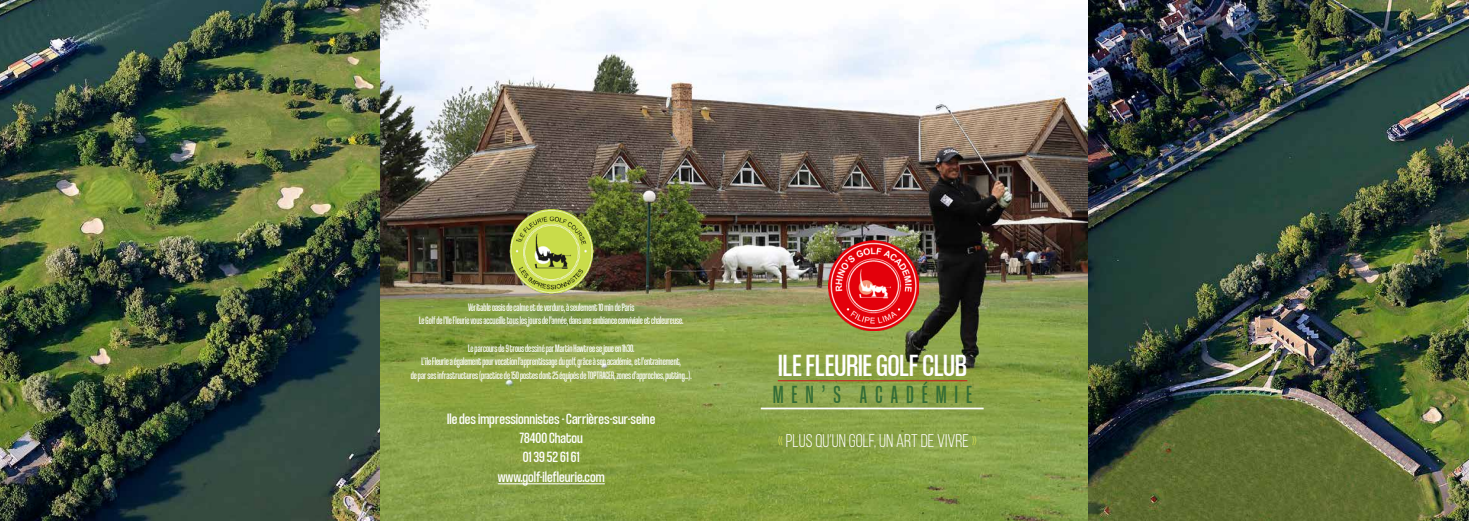
<style>
.page{position:relative;width:1469px;height:521px;background:#fff}
.page>*{position:absolute;margin:0;border:0;box-sizing:border-box;transform-origin:0 0}
.t1{font:32.38px "Coolvetica Condensed Rg";color:#fff}
.t2{font:26.25px "Coolvetica Compressed Rg";letter-spacing:.32em;color:#336c35}
.t3{font:18.38px "Bebas Neue";color:#fff}
.t4{font:15.75px/19.2px "Coolvetica Condensed Rg";color:#fff;text-align:center}
.t5{font:11.38px/13.7px "Coolvetica Compressed Rg";color:#fff;text-align:center}
.s1{color:#d1da52}
</style>
<div class="page">
<img style="left:379px;top:0;width:709px;height:521px">
<img style="left:492px;top:208px;width:119px;height:86px">
<hr style="left:498px;top:484px;width:107px;height:1px;background:#fff">
<img style="left:0;top:0;width:379px;height:521px">
<img style="left:1088px;top:0;width:380px;height:521px">
<hr style="left:760px;top:408px;width:223px;height:1px;background:#fff">
<img style="left:828px;top:241px;width:90px;height:89px">
<hr style="left:777px;top:380px;width:190px;height:1px;background:#cd1719">
<p class="t5" style="left:419px;top:300px;width:266px">Véritable oasis de calme et de verdure, à seulement 10 min de Paris<br>Le Golf de l’Ile Fleurie vous accueille tous les jours de l’année, dans une ambiance conviviale et chaleureuse.</p>
<p class="t5" style="left:411px;top:341px;width:282px">Le parcours de 9 trous dessiné par Martin Hawtree se joue en 1h30.<br>L’île Fleurie a également pour vocation l’apprentissage du golf, grâce à son académie, et l’entrainement,<br>de par ses infrastructures (practice de 150 postes dont 25 équipés de TOPTRACER, zones d’approches, putting...).</p>
<h3 class="t4" style="left:447px;top:409px;width:210px">Ile des impressionnistes - Carrières-sur-seine<br>78400 Chatou<br>01 39 52 61 61<br>www.golf-ilefleurie.com</h3>
<h1 class="t1" style="left:778px;top:345px;width:190px">ILE FLEURIE GOLF CLUB</h1>
<h2 class="t2" style="left:773px;top:379px;width:200px">MEN’S ACADÉMIE</h2>
<h3 class="t3" style="left:777px;top:431px;width:201px"><span class="s1">«</span> PLUS QU’UN GOLF, UN ART DE VIVRE <span class="s1">»</span></h3>
</div>
